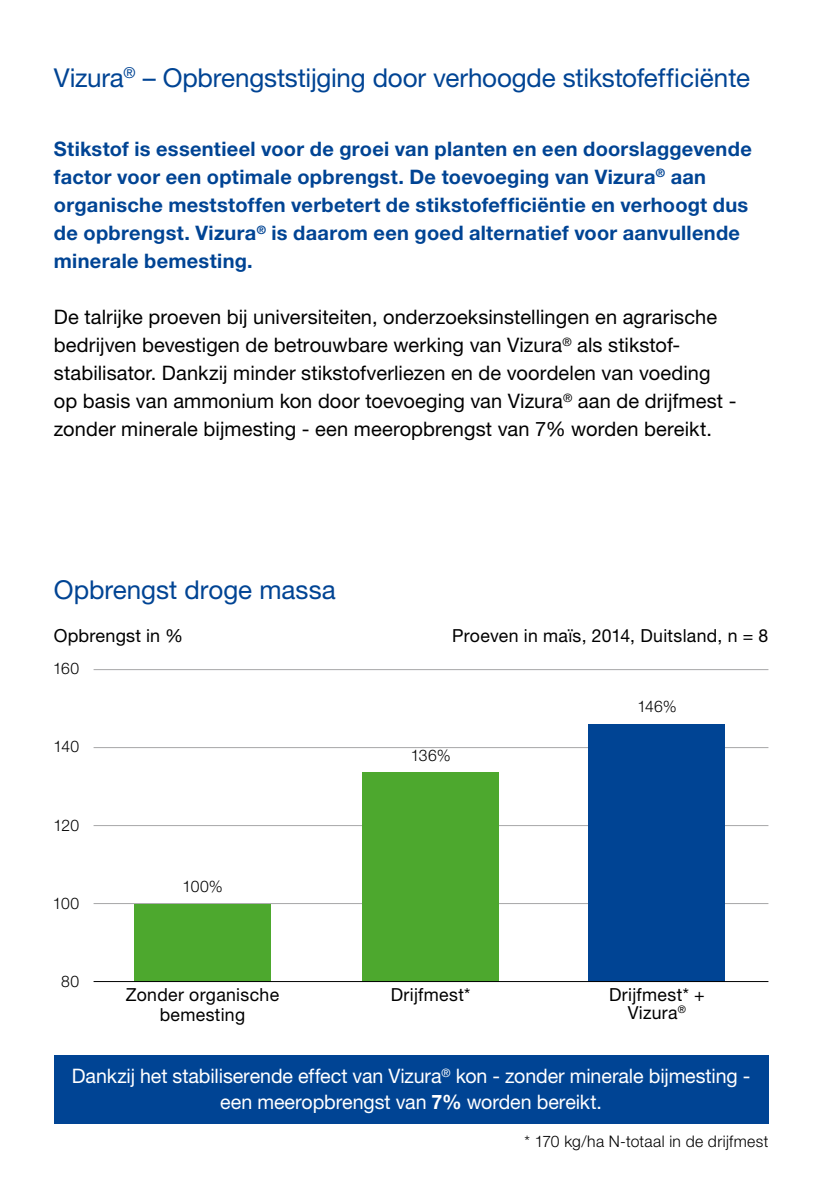
<style>
.page{position:relative;width:828px;height:1191px;background:#fff}
.page>*{position:absolute;margin:0;border:0;box-sizing:border-box;transform-origin:0 0}
.t1{font:26px "Helvetica Neue LT Pro";letter-spacing:-.005em;color:#004494}
.FliesstextFlo{font:20px/28px "Helvetica Neue LT Pro";letter-spacing:.005em;color:#000}
.FliesstextFlo-2{font:700 20px/28px "Helvetica Neue LT Pro";letter-spacing:.015em;color:#004494}
.Katsen{font:20px/26px "Helvetica Neue LT Pro";letter-spacing:-.005em;color:#fff;text-align:center}
.Grafik{font:18px/18px "Helvetica Neue LT Pro";letter-spacing:.02em;color:#000;text-align:center}
.Grafik-2{font:300 16px "Helvetica Neue LT Pro";letter-spacing:.02em;color:#000}
.s1{font-weight:700}
</style>
<div class="page">
<div style="left:54px;top:1055px;width:714px;height:68px;background:#004494"></div>
<hr style="left:94px;top:903px;width:674px;height:1px;background:#a7a7a8">
<hr style="left:94px;top:825px;width:674px;height:1px;background:#a7a7a8">
<hr style="left:94px;top:747px;width:674px;height:1px;background:#a7a7a8">
<hr style="left:94px;top:669px;width:674px;height:1px;background:#a7a7a8">
<div style="left:362px;top:772px;width:136px;height:209px;background:#4da82e"></div>
<div style="left:589px;top:723px;width:136px;height:258px;background:#004494"></div>
<div style="left:134px;top:904px;width:136px;height:77px;background:#4da82e"></div>
<hr style="left:94px;top:981px;width:674px;height:1px;background:#000">
<p class="t1" style="left:54px;top:62px;width:697px">Vizura<sup>®</sup> – Opbrengststijging door verhoogde stikstofefficiënte</p>
<p class="FliesstextFlo-2" style="left:54px;top:134px;width:699px">Stikstof is essentieel voor de groei van planten en een doorslaggevende factor voor een optimale opbrengst. De toevoeging van Vizura<sup>®</sup> aan organische meststoffen verbetert de stikstofefficiëntie en verhoogt dus de opbrengst. Vizura<sup>®</sup> is daarom een goed alternatief voor aanvullende minerale bemesting.</p>
<p class="FliesstextFlo" style="left:54px;top:303px;width:684px">De talrijke proeven bij universiteiten, onderzoeksinstellingen en agrarische bedrijven bevestigen de betrouwbare werking van Vizura<sup>®</sup> als stikstof&shy;stabilisator. Dankzij minder stikstofverliezen en de voordelen van voeding op basis van ammonium kon door toevoeging van Vizura<sup>®</sup> aan de drijfmest - zonder minerale bijmesting - een meeropbrengst van 7% worden bereikt.</p>
<p class="t1" style="left:54px;top:574px;width:283px">Opbrengst droge massa</p>
<p class="Grafik" style="left:54px;top:626px;width:131px">Opbrengst in %</p>
<p class="Grafik" style="left:452px;top:626px;width:318px">Proeven in maïs, 2014, Duitsland, n = 8</p>
<p class="Grafik-2" style="left:53px;top:659px;width:28px">160</p>
<p class="Grafik-2" style="left:54px;top:737px;width:27px">140</p>
<p class="Grafik-2" style="left:54px;top:815px;width:27px">120</p>
<p class="Grafik-2" style="left:53px;top:893px;width:28px">100</p>
<p class="Grafik-2" style="left:61px;top:971px;width:19px">80</p>
<p class="Grafik-2" style="left:183px;top:876px;width:42px">100%</p>
<p class="Grafik" style="left:126px;top:984px;width:155px;line-height:20px">Zonder organische bemesting</p>
<p class="Grafik-2" style="left:411px;top:746px;width:41px">136%</p>
<p class="Grafik" style="left:391px;top:985px;width:81px">Drijfmest*</p>
<p class="Grafik-2" style="left:637px;top:697px;width:41px">146%</p>
<p class="Grafik" style="left:609px;top:985px;width:97px">Drijfmest* +<br>Vizura<sup>®</sup></p>
<p class="Katsen" style="left:72px;top:1063px;width:680px">Dankzij het stabiliserende effect van Vizura<sup>®</sup> kon - zonder minerale bijmesting - een meeropbrengst van <span class="s1">7%</span> worden bereikt.</p>
<p class="Grafik-2" style="left:524px;top:1131px;width:245px">* 170 kg/ha N-totaal in de drijfmest</p>
</div>
